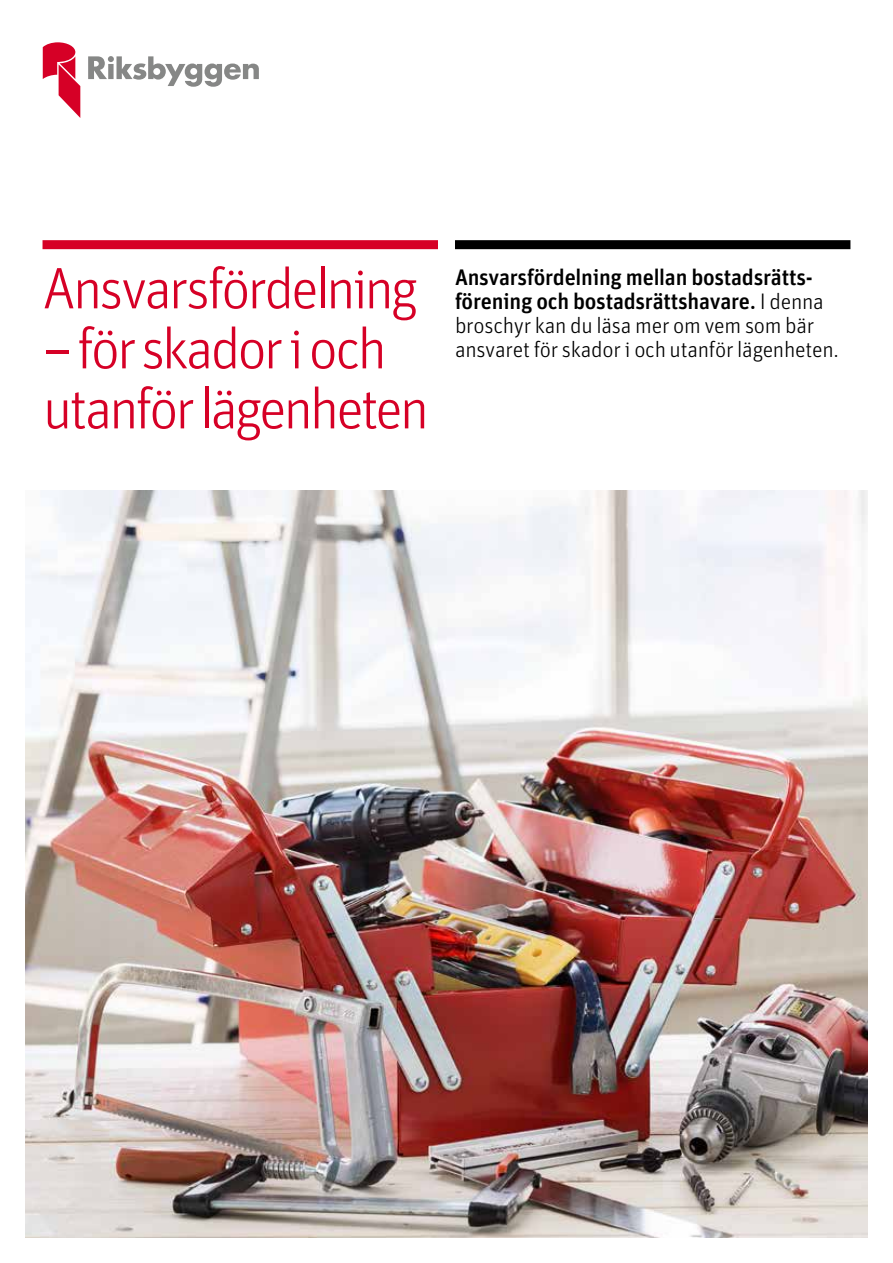
<style>
.page{position:relative;width:893px;height:1263px;background:#fff}
.page>*{position:absolute;margin:0;border:0;box-sizing:border-box;transform-origin:0 0}
.t1{font:300 58.5px/60px "Unit OTRB";letter-spacing:-.05em;color:#d60026}
.t2{font:22.5px/24px "Unit OTRB1 Medi";letter-spacing:-.01em;color:#000}
.t3{font:300 22.5px/24px "Unit OTRB";letter-spacing:-.01em;color:#000}
.s1{font-family:"Unit OTRB";font-weight:300}
</style>
<div class="page">
<img style="left:26px;top:491px;width:841px;height:746px">
<svg style="left:88px;top:56px;width:171px;height:31px"></svg>
<svg style="left:43px;top:42px;width:37px;height:76px"></svg>
<div style="left:43px;top:240px;width:395px;height:9px;background:#d60026"></div>
<div style="left:455px;top:240px;width:395px;height:9px;background:#000"></div>
<h1 class="t1" style="left:43px;top:258px;width:377px">Ansvarsfördelning</h1>
<h1 class="t1" style="left:43px;top:318px;width:388px">– för skador i och utanför lägenheten</h1>
<p class="t2" style="left:455px;top:264px;width:370px">Ansvarsfördelning mellan bostadsrätts&shy;förening och bostadsrättshavare. <span class="s1">I denna</span></p>
<p class="t3" style="left:455px;top:313px;width:385px">broschyr kan du läsa mer om vem som bär ansvaret för skador i och utanför lägenheten.</p>
</div>
